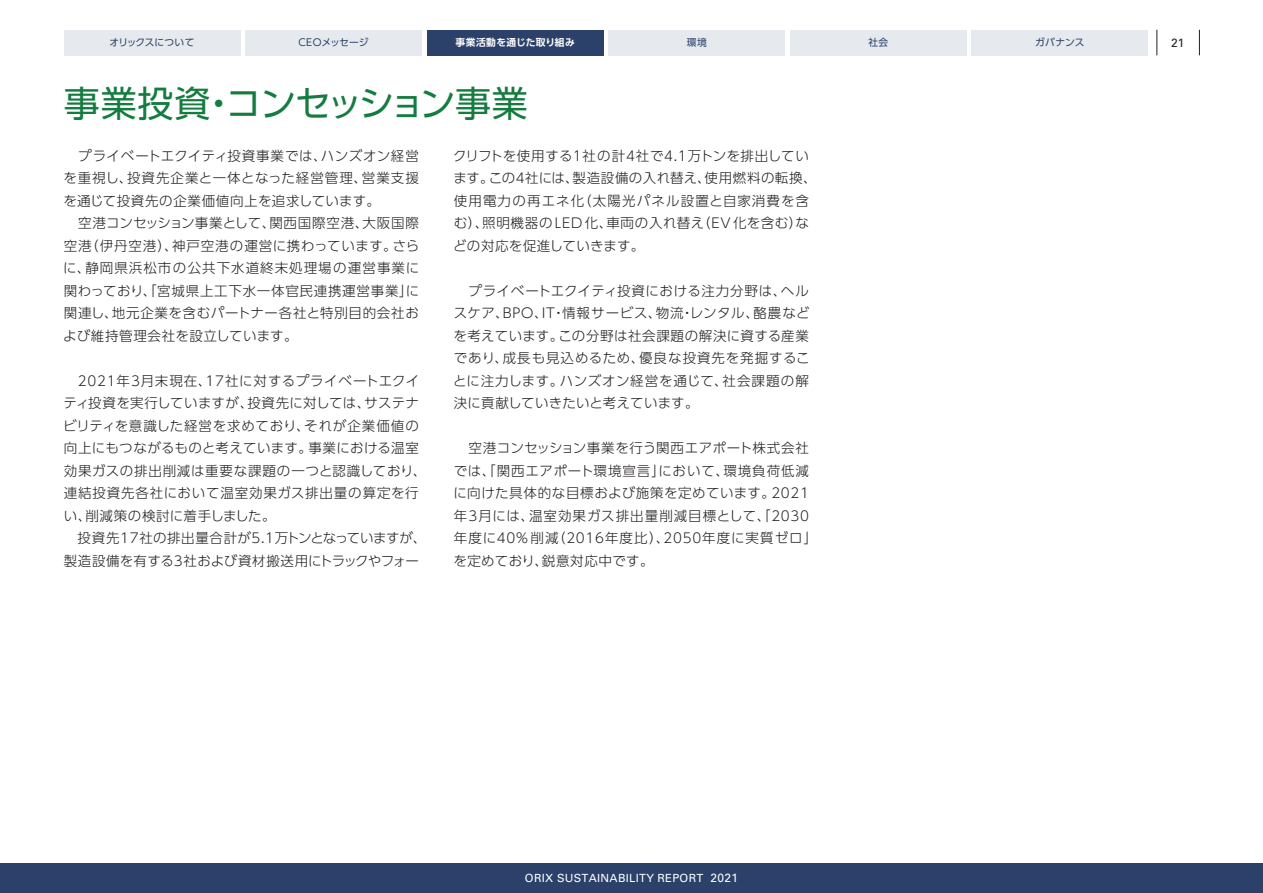
<style>
.page{position:relative;width:1263px;height:893px;background:#fff}
.page>*{position:absolute;margin:0;border:0;box-sizing:border-box;transform-origin:0 0}
.t1{font:36px "UD Shin Go Pr 6 N";letter-spacing:-.03em;color:#157c40}
.t2{font:300 13.5px/22.5px "UD Shin Go Pr 6 N";letter-spacing:.05em;color:#231f20}
.t3{font:12px "Univers LT Std";color:#231f20}
.t4{font:11.25px "Univers LT Std";letter-spacing:.025em;color:#fff}
.t5{font:9.75px "UD Shin Go Pr 6 N";letter-spacing:.01em;color:#2b4169}
.t6{font:700 9.75px "UD Shin Go Pr 6 N De";letter-spacing:.035em;color:#fff}
.t7{font:9.75px "UD Shin Go Pr 6 N";letter-spacing:-.015em;color:#2b4169}
.s1{font-size:12px}
</style>
<div class="page">
<svg style="left:1156px;top:30px;width:1px;height:25px"></svg>
<svg style="left:1199px;top:30px;width:1px;height:25px"></svg>
<div style="left:0;top:863px;width:1263px;height:30px;background:#2b4169"></div>
<div style="left:64px;top:30px;width:176px;height:25px;background:#e6eaee"></div>
<div style="left:245px;top:30px;width:177px;height:25px;background:#e6eaee"></div>
<div style="left:427px;top:30px;width:176px;height:25px;background:#2b4169"></div>
<div style="left:790px;top:30px;width:176px;height:25px;background:#e6eaee"></div>
<div style="left:608px;top:30px;width:177px;height:25px;background:#e6eaee"></div>
<div style="left:972px;top:30px;width:176px;height:25px;background:#e6eaee"></div>
<p class="t7" style="left:109px;top:35px;width:87px">オリックスについて</p>
<p class="t5" style="left:298px;top:35px;width:72px">CEOメッセージ</p>
<p class="t6" style="left:455px;top:35px;width:121px">事業活動を通じた取り組み</p>
<p class="t5" style="left:687px;top:35px;width:21px">環境</p>
<p class="t5" style="left:868px;top:35px;width:21px">社会</p>
<p class="t5" style="left:1035px;top:35px;width:51px">ガバナンス</p>
<h1 class="t1" style="left:64px;top:74px;width:466px">事業投資・コンセッション事業</h1>
<p class="t2" style="left:63px;top:144px;width:358px">　プライベートエクイティ投資事業では、ハンズオン経営を重視し、投資先企業と一体となった経営管理、営業支援を通じて投資先の企業価値向上を追求しています。<br>　空港コンセッション事業として、関西国際空港、大阪国際空港（伊丹空港）、神戸空港の運営に携わっています。さらに、静岡県浜松市の公共下水道終末処理場の運営事業に関わっており、「宮城県上工下水一体官民連携運営事業」に関連し、地元企業を含むパートナー各社と特別目的会社および維持管理会社を設立しています。</p>
<p class="t2" style="left:63px;top:369px;width:365px">　2021年3月末現在、17社に対するプライベートエクイティ投資を実行していますが、投資先に対しては、サステナビリティを意識した経営を求めており、それが企業価値の向上にもつながるものと考えています。事業における温室効果ガスの排出削減は重要な課題の一つと認識しており、連結投資先各社において温室効果ガス排出量の算定を行い、削減策の検討に着手しました。<br>　投資先17社の排出量合計が5.1万トンとなっていますが、製造設備を有する3社および資材搬送用にトラックやフォー</p>
<p class="t2" style="left:453px;top:144px;width:365px">クリフトを使用する1社の計4社で4.1万トンを排出しています。この4社には、製造設備の入れ替え、使用燃料の転換、使用電力の再エネ化（太陽光パネル設置と自家消費を含む）、照明機器の LED 化、車両の入れ替え（EV 化を含む）などの対応を促進していきます。</p>
<p class="t2" style="left:453px;top:279px;width:358px;text-align:justify">　プライベートエクイティ投資における注力分野は、ヘルスケア、BPO、IT・情報サービス、物流・レンタル、酪農などを考えています。この分野は社会課題の解決に資する産業であり、成長も見込めるため、優良な投資先を発掘することに注力します。ハンズオン経営を通じて、社会課題の解決に貢献していきたいと考えています。</p>
<p class="t2" style="left:453px;top:436px;width:365px">　空港コンセッション事業を行う関西エアポート株式会社では、「関西エアポート環境宣言」において、環境負荷低減に向けた具体的な目標および施策を定めています。2021年3月には、温室効果ガス排出量削減目標として、「2030年度に40% 削減（2016年度比）、2050年度に実質ゼロ」を定めており、鋭意対応中です。</p>
<p class="t3" style="left:1171px;top:36px;width:15px">21</p>
<p class="t4" style="left:525px;top:871px;width:215px">ORIX SUSTAINABILITY REPORT <span class="s1">2021</span></p>
</div>
